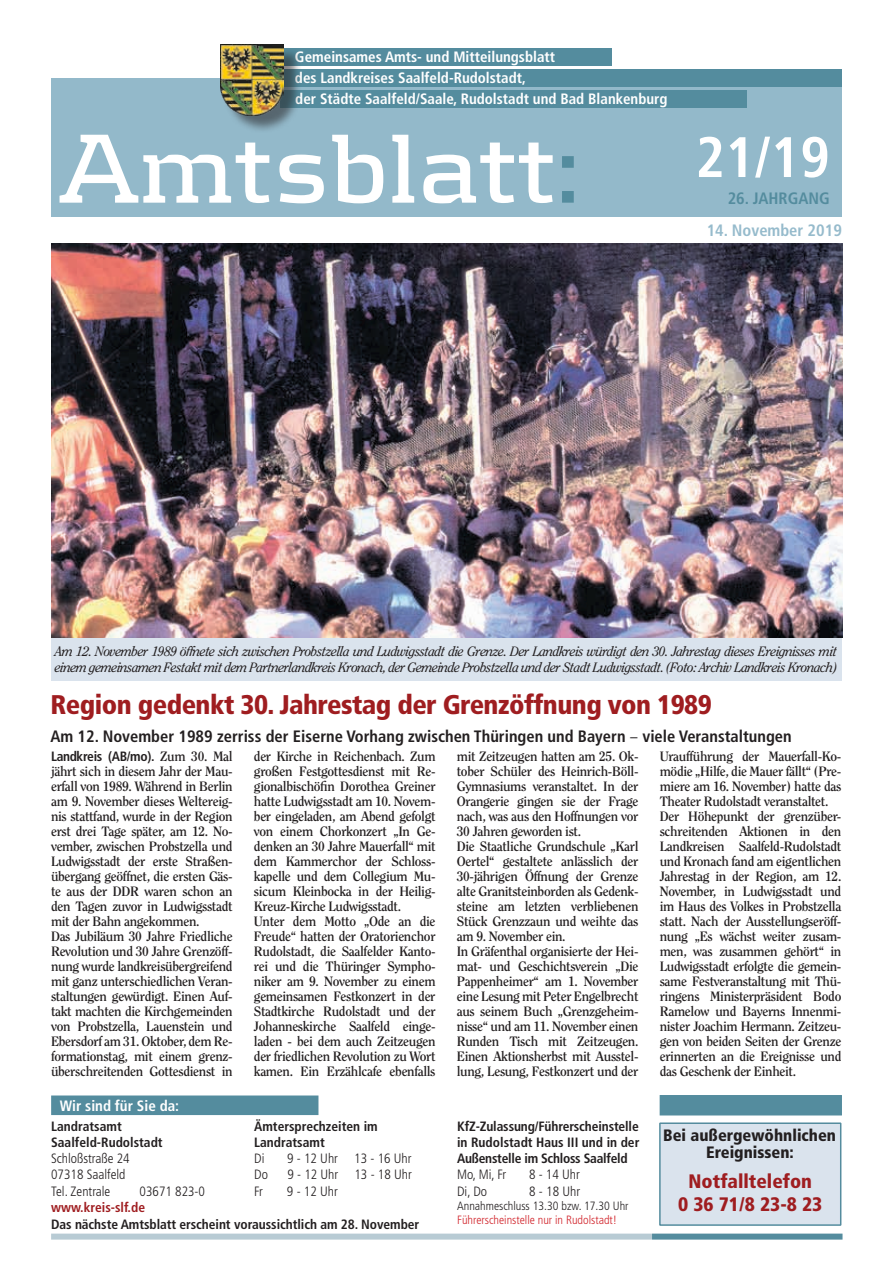
<style>
.page{position:relative;width:893px;height:1263px;background:#fff}
.page>*{position:absolute;margin:0;border:0;box-sizing:border-box;transform-origin:0 0}
.t1{font:700 102px "Kontrapunkt";color:#fff}
.t2{font:700 condensed 57px "Frutiger LT Std";color:#fff}
.t3{font:900 condensed 27px "Frutiger LT Std";letter-spacing:-.02em;color:#9f1d20}
.t4{font:900 condensed 19.5px/23.4px "Frutiger LT Std";color:#9f1d20;text-align:center}
.t5{font:700 condensed 16.5px "Frutiger LT Std";color:#231f20}
.t6{font:900 condensed 16.5px/16.5px "Frutiger LT Std";color:#231f20;text-align:center}
.t7{font:700 condensed 16.5px "Frutiger LT Std";color:#96bbcc}
.t8{font:700 condensed 16.5px "Frutiger LT Std";color:#548c9e}
.t9{font:700 condensed 15px "Frutiger LT Std";color:#fff}
.t10{font:700 13.5px/15px "Clearface Std";letter-spacing:-.025em;color:#231f20}
.t11{font:italic 13.5px/16.5px "Clearface Std";letter-spacing:-.04em;color:#231f20}
.t12{font:700 condensed 13.5px/16.2px "Frutiger LT Std";letter-spacing:-.005em;color:#231f20}
.t13{font:300 condensed 13.5px/16.2px "Frutiger LT Std";color:#231f20}
.t14{font:700 condensed 13.5px "Frutiger LT Std";letter-spacing:-.025em;color:#231f20}
.t15{font:700 condensed 13.5px "Frutiger LT Std";color:#9f1d20}
.t16{font:300 condensed 12px "Frutiger LT Std";color:#d1232a}
.t17{font:300 condensed 12px "Frutiger LT Std";color:#231f20}
.s1{color:#548c9e}
.s2{font-family:"Myriad Pro";font-weight:400;font-stretch:semi-condensed}
.s3{font-family:"Clearface Std";font-stretch:normal}
</style>
<div class="page">
<div style="left:660px;top:1123px;width:181px;height:102px;background:#dae3ed"></div>
<div style="left:659px;top:1122px;width:182px;height:104px;border:2px solid #548c9e"></div>
<div style="left:51px;top:1233px;width:601px;height:6px;background:#b8cbd4"></div>
<div style="left:652px;top:1233px;width:190px;height:6px;background:#548c9e"></div>
<div style="left:283px;top:48px;width:329px;height:17px;background:#548c9e"></div>
<div style="left:51px;top:79px;width:791px;height:138px;background:#93b9ca"></div>
<div style="left:280px;top:90px;width:466px;height:17px;background:#548c9e"></div>
<div style="left:283px;top:69px;width:559px;height:17px;background:#548c9e"></div>
<div style="left:52px;top:1096px;width:266px;height:18px;background:#548c9e"></div>
<div style="left:51px;top:1095px;width:267px;height:20px;border:2px solid #548c9e"></div>
<div style="left:660px;top:1095px;width:182px;height:20px;background:#548c9e"></div>
<div style="left:223px;top:47px;width:79px;height:86px;background:#231f20;opacity:.54"></div>
<img style="left:221px;top:45px;width:63px;height:70px">
<img style="left:51px;top:244px;width:791px;height:393px">
<div style="left:51px;top:638px;width:790px;height:42px;background:#dae3ed"></div>
<p class="t9" style="left:295px;top:48px;width:262px">Gemeinsames Amts- und Mitteilungsblatt</p>
<p class="t9" style="left:295px;top:69px;width:233px">des Landkreises Saalfeld-Rudolstadt,</p>
<p class="t9" style="left:295px;top:90px;width:374px">der Städte Saalfeld/Saale, Rudolstadt und Bad Blankenburg</p>
<h1 class="t1" style="left:60px;top:109px;width:521px">Amtsblatt<span class="s1">:</span></h1>
<h2 class="t2" style="left:695px;top:123px;width:136px">21/19</h2>
<p class="t8" style="left:728px;top:188px;width:104px">26. JAHRGANG</p>
<p class="t7" style="left:707px;top:220px;width:137px">14. November 2019</p>
<p class="t11" style="left:55px;top:643px;width:784px">Am 12. November 1989 öffnete sich zwischen Probstzella und Ludwigsstadt die Grenze. Der Landkreis würdigt den 30. Jahrestag dieses Ereignisses mit einem gemeinsamen Festakt mit dem Partnerlandkreis Kronach, der Gemeinde Probstzella und der Stadt Ludwigsstadt. (Foto: Archiv Landkreis Kronach)</p>
<h3 class="t3" style="left:51px;top:688px;width:663px">Region gedenkt 30. Jahrestag der Grenzöffnung von 1989</h3>
<p class="t5" style="left:50px;top:726px;width:743px">Am 12. November 1989 zerriss der Eiserne Vorhang zwischen Thüringen und Bayern <span class="s2">–</span> viele Veranstaltungen</p>
<p class="t14" style="left:51px;top:748px;width:183px">Landkreis (AB/mo). <span class="s3">Zum 30. Mal</span></p>
<p class="t10" style="left:51px;top:763px;width:183px">jährt sich in diesem Jahr der Mau&shy;erfall von 1989. Während in Berlin am 9. November dieses Weltereig&shy;nis stattfand, wurde in der Region erst drei Tage später, am 12. No&shy;vember, zwischen Probstzella und<br>Ludwigsstadt der erste Straßen&shy;übergang geöffnet, die ersten Gäs&shy;te aus der DDR waren schon an den Tagen zuvor in Ludwigsstadt mit der Bahn angekommen.<br>Das Jubiläum 30 Jahre Friedliche<br>Revolution und 30 Jahre Grenzöff&shy;nung wurde landkreisübergreifend mit ganz unterschiedlichen Veran&shy;staltungen gewürdigt. Einen Auf&shy;takt machten die Kirchgemeinden von Probstzella, Lauenstein und<br>Ebersdorf am 31. Oktober, dem Re&shy;formationstag, mit einem grenz&shy;überschreitenden Gottesdienst in</p>
<p class="t10" style="left:254px;top:748px;width:183px">der Kirche in Reichenbach. Zum großen Festgottesdienst mit Re&shy;gionalbischöfin Dorothea Greiner hatte Ludwigsstadt am 10. Novem&shy;ber eingeladen, am Abend gefolgt von einem Chorkonzert „In Ge&shy;denken an 30 Jahre Mauerfall“ mit dem Kammerchor der Schloss&shy;kapelle und dem Collegium Mu&shy;sicum Kleinbocka in der Heilig-<br>Kreuz-Kirche Ludwigsstadt.<br>Unter dem Motto „Ode an die<br>Freude“ hatten der Oratorienchor<br>Rudolstadt, die Saalfelder Kanto&shy;rei und die Thüringer Sympho&shy;niker am 9. November zu einem gemeinsamen Festkonzert in der<br>Stadtkirche Rudolstadt und der<br>Johanneskirche Saalfeld einge&shy;laden - bei dem auch Zeitzeugen der friedlichen Revolution zu Wort kamen. Ein Erzählcafe ebenfalls</p>
<p class="t10" style="left:457px;top:748px;width:183px">mit Zeitzeugen hatten am 25. Ok&shy;tober Schüler des Heinrich-Böll-<br>Gymnasiums veranstaltet. In der<br>Orangerie gingen sie der Frage nach, was aus den Hoffnungen vor<br>30 Jahren geworden ist.<br>Die Staatliche Grundschule „Karl<br>Oertel“ gestaltete anlässlich der<br>30-jährigen Öffnung der Grenze alte Granitsteinborden als Gedenk&shy;steine am letzten verbliebenen<br>Stück Grenzzaun und weihte das am 9. November ein.<br>In Gräfenthal organisierte der Hei&shy;mat- und Geschichtsverein „Die<br>Pappenheimer“ am 1. November eine Lesung mit Peter Engelbrecht aus seinem Buch „Grenzgeheim&shy;nisse“ und am 11. November einen<br>Runden Tisch mit Zeitzeugen.<br>Einen Aktionsherbst mit Ausstel&shy;lung, Lesung, Festkonzert und der</p>
<p class="t10" style="left:660px;top:748px;width:183px">Uraufführung der Mauerfall-Ko&shy;mödie „Hilfe, die Mauer fällt“ (Pre&shy;miere am 16. November) hatte das<br>Theater Rudolstadt veranstaltet.<br>Der Höhepunkt der grenzüber&shy;schreitenden Aktionen in den<br>Landkreisen Saalfeld-Rudolstadt und Kronach fand am eigentlichen<br>Jahrestag in der Region, am 12.<br>November, in Ludwigsstadt und im Haus des Volkes in Probstzella statt. Nach der Ausstellungseröff&shy;nung „Es wächst weiter zusam&shy;men, was zusammen gehört“ in<br>Ludwigsstadt erfolgte die gemein&shy;same Festveranstaltung mit Thü&shy;ringens Ministerpräsident Bodo<br>Ramelow und Bayerns Innenmi&shy;nister Joachim Hermann. Zeitzeu&shy;gen von beiden Seiten der Grenze erinnerten an die Ereignisse und das Geschenk der Einheit.</p>
<p class="t9" style="left:60px;top:1096px;width:121px">Wir sind für Sie da:</p>
<p class="t12" style="left:51px;top:1118px;width:113px">Landratsamt<br>Saalfeld-Rudolstadt</p>
<p class="t13" style="left:51px;top:1151px;width:80px">Schloßstraße 24<br>07318 Saalfeld<br>Tel. Zentrale</p>
<p class="t13" style="left:140px;top:1183px;width:67px">03671 823-0</p>
<p class="t15" style="left:51px;top:1199px;width:95px">www.kreis-slf.de</p>
<p class="t12" style="left:254px;top:1118px;width:125px">Ämtersprechzeiten im<br>Landratsamt</p>
<p class="t13" style="left:254px;top:1151px;width:12px">Di</p>
<p class="t13" style="left:287px;top:1151px;width:126px">9 - 12 Uhr 13 - 16 Uhr</p>
<p class="t13" style="left:254px;top:1167px;width:15px">Do</p>
<p class="t13" style="left:287px;top:1167px;width:126px">9 - 12 Uhr 13 - 18 Uhr</p>
<p class="t13" style="left:254px;top:1183px;width:10px">Fr</p>
<p class="t13" style="left:287px;top:1183px;width:52px">9 - 12 Uhr</p>
<p class="t12" style="left:51px;top:1216px;width:370px">Das nächste Amtsblatt erscheint voraussichtlich am 28. November</p>
<p class="t12" style="left:457px;top:1118px;width:184px;text-align:justify">KfZ-Zulassung/Führerscheinstelle in Rudolstadt Haus III und in der Außenstelle im Schloss Saalfeld</p>
<p class="t13" style="left:457px;top:1167px;width:51px">Mo, Mi, Fr</p>
<p class="t13" style="left:529px;top:1167px;width:52px">8 - 14 Uhr</p>
<p class="t13" style="left:457px;top:1183px;width:32px">Di, Do</p>
<p class="t13" style="left:529px;top:1183px;width:52px">8 - 18 Uhr</p>
<p class="t17" style="left:457px;top:1199px;width:173px">Annahmeschluss 13.30 bzw. 17.30 Uhr</p>
<p class="t16" style="left:457px;top:1213px;width:162px">Führerscheinstelle nur in Rudolstadt!</p>
<p class="t6" style="left:663px;top:1127px;width:174px">Bei außergewöhnlichen<br>Ereignissen:</p>
<h3 class="t4" style="left:678px;top:1169px;width:146px">Notfalltelefon<br>0 36 71/8 23-8 23</h3>
</div>
